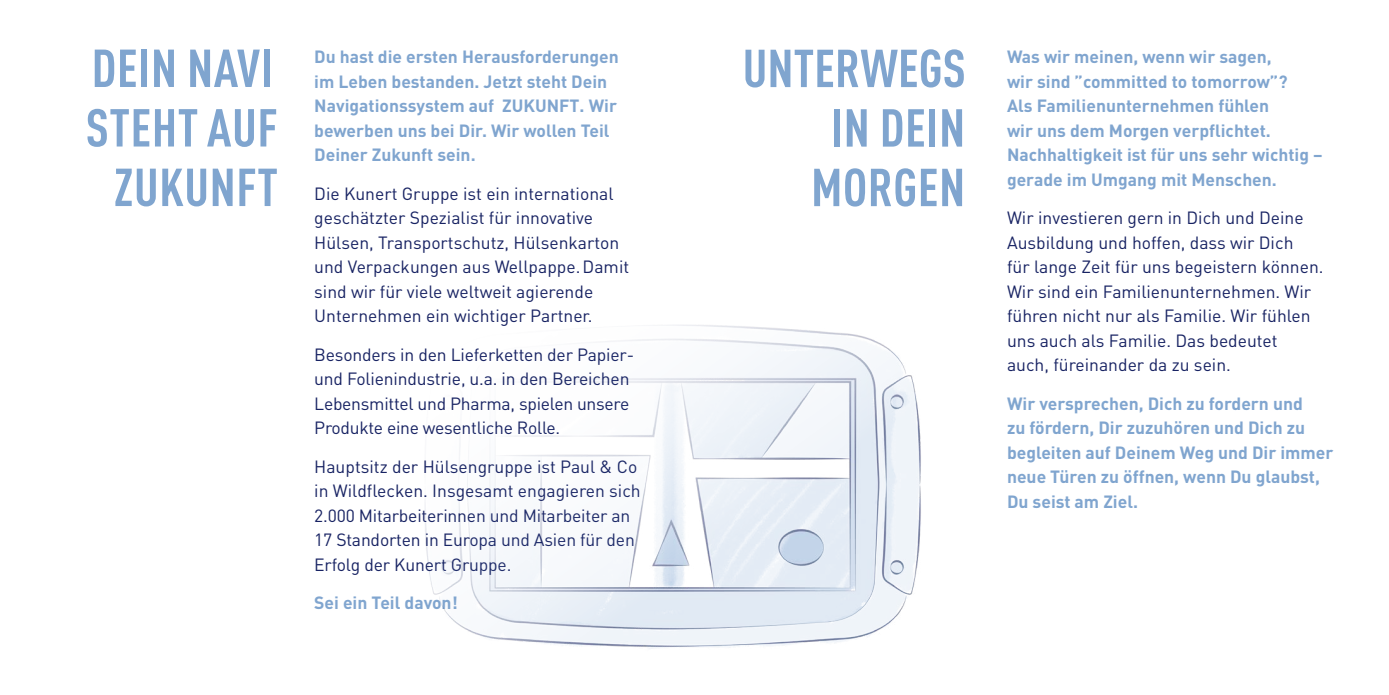
<style>
.page{position:relative;width:1389px;height:695px;background:#fff}
.page>*{position:absolute;margin:0;border:0;box-sizing:border-box;transform-origin:0 0}
.t1{font:700 condensed 52.5px/59.5px "DIN Pro";letter-spacing:.01em;color:#80a5cf;text-align:right}
.t2{font:17.5px/24.5px "DIN Pro";color:#182363}
.t3{font:700 17.5px/24.5px "DIN Pro";color:#80a5cf}
</style>
<div class="page">
<img style="left:425px;top:325px;width:496px;height:324px">
<h1 class="t1" style="left:743px;top:38px;width:225px">UNTERWEGS<br>IN DEIN<br>MORGEN</h1>
<h1 class="t1" style="left:86px;top:38px;width:194px;text-align:center">DEIN NAVI<br>STEHT AUF<br>ZUKUNFT</h1>
<p class="t3" style="left:1007px;top:44px;width:317px">Was wir meinen, wenn wir sagen,<br>wir sind ”committed to tomorrow”?<br>Als Familienunternehmen fühlen<br>wir uns dem Morgen verpflichtet.<br>Nachhaltigkeit ist für uns sehr wichtig – gerade im Umgang mit Menschen.</p>
<p class="t2" style="left:1007px;top:205px;width:318px">Wir investieren gern in Dich und Deine Ausbildung und hoffen, dass wir Dich<br>für lange Zeit für uns begeistern können.<br>Wir sind ein Familienunternehmen. Wir führen nicht nur als Familie. Wir fühlen uns auch als Familie. Das bedeutet auch, füreinander da zu sein.</p>
<p class="t3" style="left:1007px;top:390px;width:328px">Wir versprechen, Dich zu fordern und<br>zu fördern, Dir zuzuhören und Dich zu begleiten auf Deinem Weg und Dir immer neue Türen zu öffnen, wenn Du glaubst, Du seist am Ziel.</p>
<p class="t3" style="left:314px;top:44px;width:306px">Du hast die ersten Herausforderungen im Leben bestanden. Jetzt steht Dein Navigationssystem auf ZUKUNFT. Wir bewerben uns bei Dir. Wir wollen Teil Deiner Zukunft sein.</p>
<p class="t2" style="left:314px;top:180px;width:316px">Die Kunert Gruppe ist ein international geschätzter Spezialist für innovative Hülsen, Transportschutz, Hülsenkarton und Verpackungen aus Wellpappe.Damit sind wir für viele weltweit agierende Unternehmen ein wichtiger Partner.</p>
<p class="t2" style="left:314px;top:341px;width:321px">Besonders in den Lieferketten der Papier&shy;und Folienindustrie, u.a. in den Bereichen Lebensmittel und Pharma, spielen unsere Produkte eine wesentliche Rolle.</p>
<p class="t2" style="left:314px;top:453px;width:328px">Hauptsitz der Hülsengruppe ist Paul &amp; Co in Wildflecken. Insgesamt engagieren sich 2.000 Mitarbeiterinnen und Mitarbeiter an 17 Standorten in Europa und Asien für den Erfolg der Kunert Gruppe.</p>
<p class="t3" style="left:314px;top:590px;width:145px">Sei ein Teil davon!</p>
</div>
